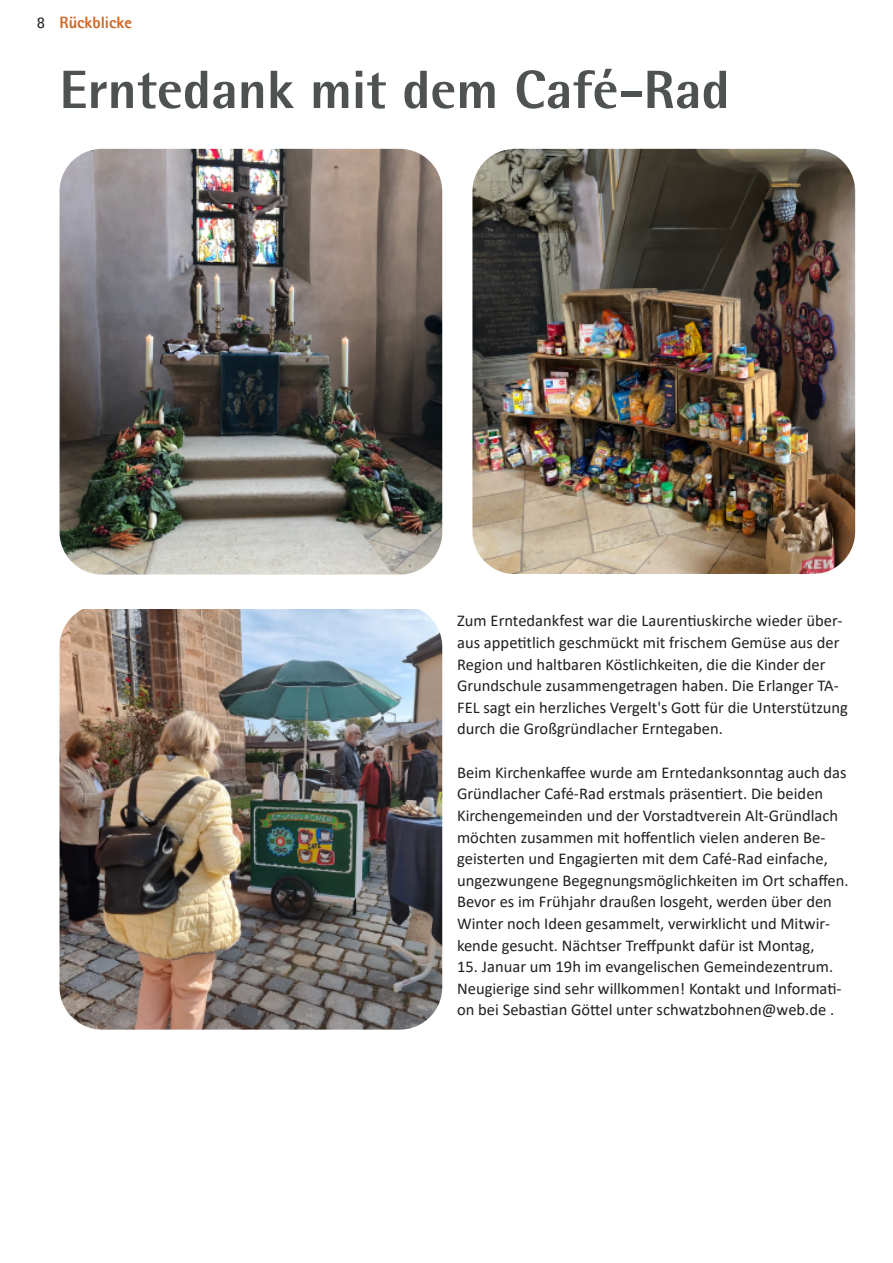
<style>
.page{position:relative;width:893px;height:1263px;background:#fff}
.page>*{position:absolute;margin:0;border:0;box-sizing:border-box;transform-origin:0 0}
.t1{font:800 54px "Agfa Rotis Semisans";color:#4e5251}
.t2{font:16.5px/21.6px "Calibri";color:#231f20}
.t3{font:800 16.5px "Agfa Rotis Sans Serif";color:#d06625}
.s1{font-family:"Agfa Rotis Semisans";font-weight:400;color:#231f20}
</style>
<div class="page">
<img style="left:472px;top:149px;width:383px;height:425px;border-radius:43px">
<img style="left:60px;top:149px;width:382px;height:425px;border-radius:43px">
<img style="left:60px;top:609px;width:382px;height:420px">
<p class="t3" style="left:37px;top:12px;width:97px"><span class="s1">8</span> Rückblicke</p>
<h1 class="t1" style="left:60px;top:55px;width:672px">Erntedank mit dem Café-Rad</h1>
<p class="t2" style="left:457px;top:611px;width:392px">Zum Erntedankfest war die Laurentiuskirche wieder über‐ aus appetitlich geschmückt mit frischem Gemüse aus der Region und haltbaren Köstlichkeiten, die die Kinder der Grundschule zusammengetragen haben. Die Erlanger TA‐ FEL sagt ein herzliches Vergelt's Gott für die Unterstützung durch die Großgründlacher Erntegaben.</p>
<p class="t2" style="left:457px;top:763px;width:393px">Beim Kirchenkaffee wurde am Erntedanksonntag auch das Gründlacher Café‐Rad erstmals präsentiert. Die beiden Kirchengemeinden und der Vorstadtverein Alt‐Gründlach möchten zusammen mit hoffentlich vielen anderen Be‐ geisterten und Engagierten mit dem Café‐Rad einfache, ungezwungene Begegnungsmöglichkeiten im Ort schaffen.<br>Bevor es im Frühjahr draußen losgeht, werden über den Winter noch Ideen gesammelt, verwirklicht und Mitwir‐ kende gesucht. Nächtser Treffpunkt dafür ist Montag,</p>
<p class="t2" style="left:457px;top:957px;width:386px">15. Januar um 19h im evangelischen Gemeindezentrum.<br>Neugierige sind sehr willkommen! Kontakt und Informati‐ on bei Sebastian Göttel unter schwatzbohnen@web.de .</p>
</div>
